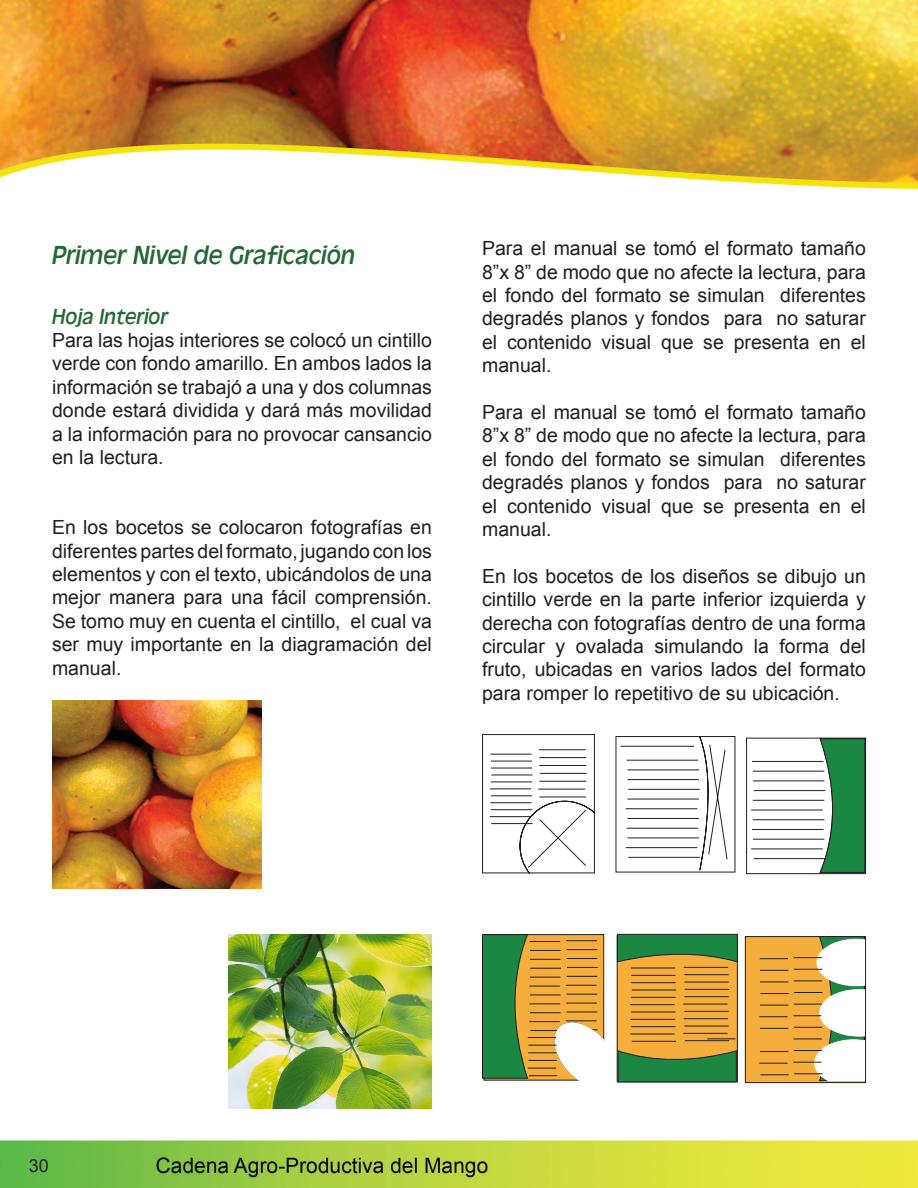
<style>
.page{position:relative;width:918px;height:1188px;background:#fff}
.page>*{position:absolute;margin:0;border:0;box-sizing:border-box;transform-origin:0 0}
.titulos1{font:italic 27px "Antique Oli T";color:#256834}
.subtitulofinal{font:italic 22.5px "Antique Oli T";color:#256834}
.cuerpo{font:19.5px/23.4px "Arial";color:#231f20;text-align:justify}
.t1{font:18px "Arial";color:#231f20}
</style>
<div class="page">
<img style="left:0;top:0;width:918px;height:1188px">
<img style="left:52px;top:700px;width:210px;height:189px">
<img style="left:229px;top:934px;width:203px;height:175px">
<svg style="left:482px;top:734px;width:113px;height:140px"></svg>
<svg style="left:615px;top:736px;width:251px;height:138px"></svg>
<svg style="left:482px;top:934px;width:122px;height:147px;background:#a7a054"></svg>
<div style="left:617px;top:936px;width:120px;height:146px;background:#f5ad3b"></div>
<div style="left:617px;top:935px;width:121px;height:147px;border:1px solid #231f20"></div>
<div style="left:745px;top:937px;width:121px;height:146px;background:#f5ad3b"></div>
<div style="left:745px;top:936px;width:121px;height:147px;border:1px solid #231f20"></div>
<svg style="left:618px;top:1050px;width:119px;height:32px"></svg>
<svg style="left:617px;top:934px;width:121px;height:29px"></svg>
<hr style="left:631px;top:968px;width:44px;height:1px;background:#231f20">
<hr style="left:631px;top:975px;width:45px;height:1px;background:#231f20">
<hr style="left:631px;top:982px;width:45px;height:1px;background:#231f20">
<hr style="left:632px;top:990px;width:44px;height:1px;background:#231f20">
<hr style="left:631px;top:997px;width:45px;height:1px;background:#231f20">
<hr style="left:630px;top:1004px;width:45px;height:1px;background:#231f20">
<hr style="left:631px;top:1012px;width:45px;height:1px;background:#231f20">
<hr style="left:631px;top:1019px;width:44px;height:1px;background:#231f20">
<hr style="left:631px;top:1026px;width:45px;height:1px;background:#231f20">
<hr style="left:630px;top:1034px;width:45px;height:1px;background:#231f20">
<hr style="left:632px;top:1041px;width:44px;height:1px;background:#231f20">
<hr style="left:684px;top:967px;width:44px;height:1px;background:#231f20">
<hr style="left:684px;top:974px;width:45px;height:1px;background:#231f20">
<hr style="left:684px;top:982px;width:45px;height:1px;background:#231f20">
<hr style="left:685px;top:989px;width:44px;height:1px;background:#231f20">
<hr style="left:684px;top:996px;width:45px;height:1px;background:#231f20">
<hr style="left:683px;top:1004px;width:45px;height:1px;background:#231f20">
<hr style="left:684px;top:1011px;width:45px;height:1px;background:#231f20">
<hr style="left:684px;top:1018px;width:44px;height:1px;background:#231f20">
<hr style="left:684px;top:1026px;width:45px;height:1px;background:#231f20">
<hr style="left:683px;top:1033px;width:45px;height:1px;background:#231f20">
<hr style="left:685px;top:1040px;width:44px;height:1px;background:#231f20">
<svg style="left:707px;top:1038px;width:28px;height:1px"></svg>
<svg style="left:759px;top:936px;width:106px;height:146px"></svg>
<p class="titulos1" style="left:52px;top:240px;width:305px">Primer Nivel de Graficación</p>
<p class="subtitulofinal" style="left:52px;top:304px;width:117px">Hoja Interior</p>
<p class="cuerpo" style="left:52px;top:329px;width:381px">Para las hojas interiores se colocó un cintillo verde con fondo amarillo. En ambos lados la información se trabajó a una y dos columnas donde estará dividida y dará más movilidad a la información para no provocar cansancio en la lectura.</p>
<p class="cuerpo" style="left:52px;top:516px;width:381px">En los bocetos se colocaron fotografías en diferentes partes del formato, jugando con los elementos y con el texto, ubicándolos de una mejor manera para una fácil comprensión.<br>Se tomo muy en cuenta el cintillo, el cual va ser muy importante en la diagramación del manual.</p>
<p class="cuerpo" style="left:482px;top:237px;width:385px">Para el manual se tomó el formato tamaño 8”x 8” de modo que no afecte la lectura, para el fondo del formato se simulan diferentes degradés planos y fondos para no saturar el contenido visual que se presenta en el manual.</p>
<p class="cuerpo" style="left:482px;top:401px;width:385px">Para el manual se tomó el formato tamaño 8”x 8” de modo que no afecte la lectura, para el fondo del formato se simulan diferentes degradés planos y fondos para no saturar el contenido visual que se presenta en el manual.</p>
<p class="cuerpo" style="left:482px;top:565px;width:385px">En los bocetos de los diseños se dibujo un cintillo verde en la parte inferior izquierda y derecha con fotografías dentro de una forma circular y ovalada simulando la forma del fruto, ubicadas en varios lados del formato para romper lo repetitivo de su ubicación.</p>
<p class="t1" style="left:29px;top:1154px;width:22px">30</p>
</div>
